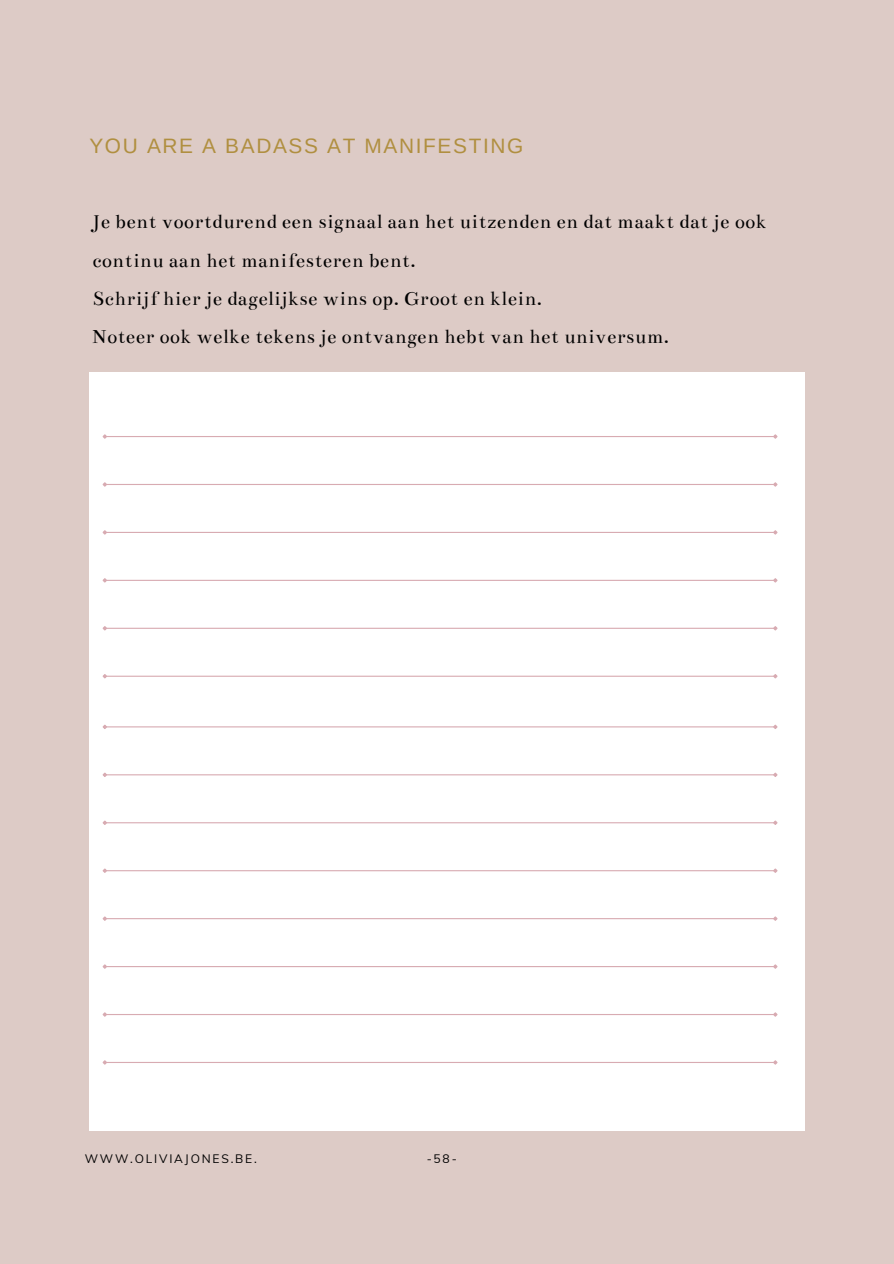
<style>
.page{position:relative;width:894px;height:1264px;background:#fff}
.page>*{position:absolute;margin:0;border:0;box-sizing:border-box;transform-origin:0 0}
.t1{font:21px/38.2px "Bentham";letter-spacing:.025em;color:#000}
.t2{font:20.85px "Arimo";letter-spacing:.08em;color:#b08f40}
.t3{font:12px "Muli";letter-spacing:.15em;color:#000}
</style>
<div class="page">
<div style="left:0;top:0;width:893px;height:1263px;background:#ddcbc6"></div>
<div style="left:89px;top:372px;width:715px;height:758px;background:#fff"></div>
<hr style="left:106px;top:484px;width:667px;height:1px;background:#d8abb2">
<svg style="left:102px;top:482px;width:5px;height:5px"></svg>
<svg style="left:773px;top:482px;width:5px;height:5px"></svg>
<hr style="left:106px;top:436px;width:667px;height:1px;background:#d8abb2">
<svg style="left:102px;top:434px;width:5px;height:5px"></svg>
<svg style="left:773px;top:434px;width:5px;height:5px"></svg>
<hr style="left:106px;top:532px;width:667px;height:1px;background:#d8abb2">
<svg style="left:102px;top:530px;width:6px;height:5px"></svg>
<svg style="left:771px;top:530px;width:7px;height:5px"></svg>
<hr style="left:106px;top:580px;width:667px;height:1px;background:#d8abb2">
<svg style="left:102px;top:578px;width:6px;height:5px"></svg>
<svg style="left:771px;top:578px;width:7px;height:5px"></svg>
<hr style="left:106px;top:627px;width:667px;height:2px;background:#d8abb2">
<svg style="left:102px;top:626px;width:6px;height:5px"></svg>
<svg style="left:771px;top:626px;width:7px;height:5px"></svg>
<hr style="left:106px;top:675px;width:667px;height:1px;background:#d8abb2">
<svg style="left:102px;top:674px;width:6px;height:5px"></svg>
<svg style="left:771px;top:674px;width:7px;height:5px"></svg>
<hr style="left:106px;top:870px;width:667px;height:1px;background:#d8abb2">
<svg style="left:102px;top:868px;width:6px;height:5px"></svg>
<svg style="left:771px;top:868px;width:7px;height:5px"></svg>
<hr style="left:106px;top:726px;width:667px;height:1px;background:#d8abb2">
<svg style="left:102px;top:724px;width:6px;height:5px"></svg>
<svg style="left:771px;top:724px;width:7px;height:5px"></svg>
<hr style="left:106px;top:774px;width:667px;height:1px;background:#d8abb2">
<svg style="left:102px;top:772px;width:6px;height:5px"></svg>
<svg style="left:771px;top:772px;width:7px;height:5px"></svg>
<hr style="left:106px;top:822px;width:667px;height:1px;background:#d8abb2">
<svg style="left:102px;top:820px;width:6px;height:5px"></svg>
<svg style="left:771px;top:820px;width:7px;height:5px"></svg>
<hr style="left:106px;top:918px;width:667px;height:1px;background:#d8abb2">
<svg style="left:102px;top:916px;width:6px;height:5px"></svg>
<svg style="left:771px;top:916px;width:7px;height:5px"></svg>
<hr style="left:106px;top:966px;width:667px;height:1px;background:#d8abb2">
<svg style="left:102px;top:964px;width:6px;height:5px"></svg>
<svg style="left:771px;top:964px;width:7px;height:5px"></svg>
<hr style="left:106px;top:1013px;width:667px;height:2px;background:#d8abb2">
<svg style="left:102px;top:1012px;width:6px;height:5px"></svg>
<svg style="left:771px;top:1012px;width:7px;height:5px"></svg>
<hr style="left:106px;top:1061px;width:667px;height:2px;background:#d8abb2">
<svg style="left:102px;top:1060px;width:6px;height:5px"></svg>
<svg style="left:771px;top:1060px;width:7px;height:5px"></svg>
<p class="t2" style="left:89px;top:134px;width:435px">YOU ARE A BADASS AT MANIFESTING</p>
<p class="t1" style="left:92px;top:203px;width:675px">Je bent voortdurend een signaal aan het uitzenden en dat maakt dat je ook continu aan het manifesteren bent.<br>Schrijf hier je dagelijkse wins op. Groot en klein.<br>Noteer ook welke tekens je ontvangen hebt van het universum.</p>
<p class="t3" style="left:85px;top:1150px;width:173px">WWW.OLIVIAJONES.BE.</p>
<p class="t3" style="left:426px;top:1150px;width:32px">-58-</p>
</div>
